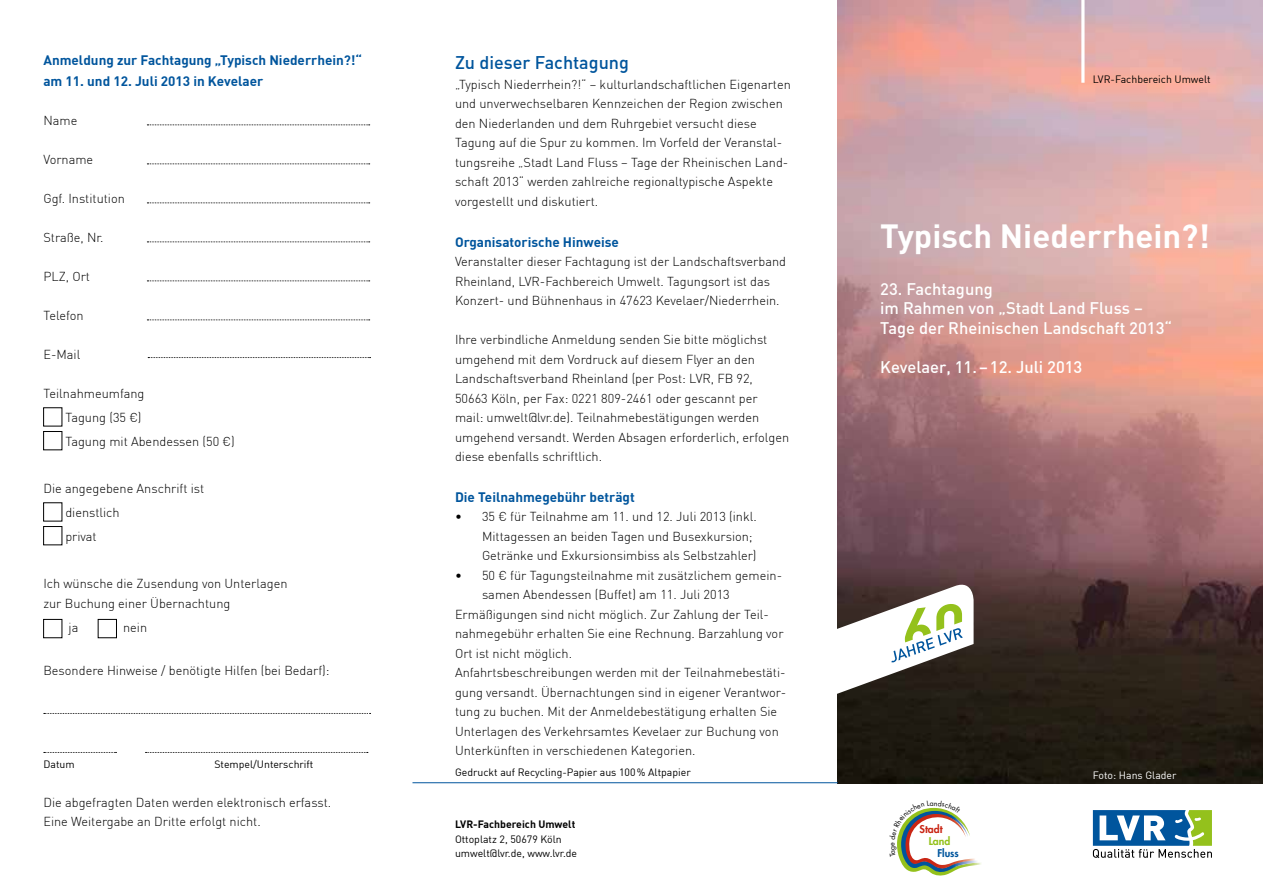
<style>
.page{position:relative;width:1263px;height:893px;background:#fff}
.page>*{position:absolute;margin:0;border:0;box-sizing:border-box;transform-origin:0 0}
.t1{font:700 32.85px "DIN";color:#fff}
.t2{font:500 18px "DIN";color:#00559d}
.t3{font:500 16.5px/19.5px "DIN";color:#fff}
.t4{font:700 13.5px/21.3px "DIN";color:#00559d}
.t5{font:300 12.75px/19.5px "DIN";color:#000}
.t6{font:10.5px/14.9px "DIN";color:#000}
.t7{font:700 10.5px "DIN";color:#000}
.t8{font:10.5px "DIN";color:#fff}
.t9{font:800 10.5px "Futura";color:#c92514}
.t10{font:800 10.5px "Futura";color:#00559d}
.t11{font:800 10.5px "Futura";color:#94c11c}
</style>
<div class="page">
<img style="left:838px;top:0;width:425px;height:783px">
<svg style="left:1093px;top:810px;width:119px;height:48px"></svg>
<hr style="left:412px;top:782px;width:426px;height:1px;background:#00559d">
<hr style="left:1081px;top:0;width:3px;height:83px;background:#fff">
<svg style="left:147px;top:124px;width:223px;height:1px"></svg>
<svg style="left:147px;top:163px;width:223px;height:1px"></svg>
<svg style="left:147px;top:202px;width:223px;height:1px"></svg>
<svg style="left:147px;top:241px;width:223px;height:1px"></svg>
<svg style="left:147px;top:280px;width:223px;height:1px"></svg>
<svg style="left:147px;top:319px;width:223px;height:1px"></svg>
<div style="left:43px;top:431px;width:19px;height:19px;border:1px solid #000"></div>
<div style="left:43px;top:503px;width:19px;height:18px;border:1px solid #000"></div>
<div style="left:43px;top:526px;width:19px;height:19px;border:1px solid #000"></div>
<div style="left:43px;top:619px;width:19px;height:19px;border:1px solid #000"></div>
<div style="left:98px;top:619px;width:19px;height:19px;border:1px solid #000"></div>
<svg style="left:44px;top:713px;width:327px;height:1px"></svg>
<svg style="left:44px;top:752px;width:72px;height:1px"></svg>
<svg style="left:146px;top:752px;width:222px;height:1px"></svg>
<svg style="left:837px;top:585px;width:136px;height:109px"></svg>
<svg style="left:148px;top:357px;width:223px;height:1px"></svg>
<svg style="left:897px;top:807px;width:84px;height:69px"></svg>
<p class="t4" style="left:43px;top:49px;width:320px">Anmeldung zur Fachtagung „Typisch Niederrhein?!“ am 11. und 12. Juli 2013 in Kevelaer</p>
<p class="t5" style="left:43px;top:111px;width:35px">Name</p>
<p class="t5" style="left:43px;top:150px;width:51px">Vorname</p>
<p class="t5" style="left:43px;top:189px;width:83px">Ggf. Institution</p>
<p class="t5" style="left:43px;top:228px;width:62px">Straße, Nr.</p>
<p class="t5" style="left:43px;top:267px;width:48px">PLZ, Ort</p>
<p class="t5" style="left:43px;top:306px;width:42px">Telefon</p>
<p class="t5" style="left:43px;top:345px;width:38px">E-Mail</p>
<p class="t5" style="left:65px;top:382px;width:171px;line-height:23.7px;text-indent:-22px">Teilnahmeumfang<br>Tagung (35 €)<br>Tagung mit Abendessen (50 €)</p>
<p class="t5" style="left:65px;top:477px;width:140px;line-height:23.7px;text-indent:-22px">Die angegebene Anschrift ist dienstlich<br>privat</p>
<p class="t5" style="left:43px;top:574px;width:246px">Ich wünsche die Zusendung von Unterlagen zur Buchung einer Übernachtung</p>
<p class="t5" style="left:69px;top:617px;width:11px">ja</p>
<p class="t5" style="left:123px;top:617px;width:26px">nein</p>
<p class="t5" style="left:43px;top:660px;width:288px">Besondere Hinweise / benötigte Hilfen (bei Bedarf):</p>
<p class="t6" style="left:43px;top:756px;width:33px">Datum</p>
<p class="t6" style="left:214px;top:756px;width:100px">Stempel/Unterschrift</p>
<p class="t5" style="left:43px;top:792px;width:289px">Die abgefragten Daten werden elektronisch erfasst.<br>Eine Weitergabe an Dritte erfolgt nicht.</p>
<h2 class="t2" style="left:455px;top:51px;width:176px">Zu dieser Fachtagung</h2>
<p class="t5" style="left:455px;top:74px;width:337px">„Typisch Niederrhein?!“ – kulturlandschaftlichen Eigenarten und unverwechselbaren Kennzeichen der Region zwischen den Niederlanden und dem Ruhrgebiet versucht diese Tagung auf die Spur zu kommen. Im Vorfeld der Veranstal&shy;tungsreihe „Stadt Land Fluss – Tage der Rheinischen Land&shy;schaft 2013“ werden zahlreiche regionaltypische Aspekte vorgestellt und diskutiert.</p>
<p class="t4" style="left:455px;top:230px;width:165px">Organisatorische Hinweise</p>
<p class="t5" style="left:455px;top:252px;width:333px">Veranstalter dieser Fachtagung ist der Landschaftsverband<br>Rheinland, LVR-Fachbereich Umwelt. Tagungsort ist das<br>Konzert- und Bühnenhaus in 47623 Kevelaer/Niederrhein.</p>
<p class="t5" style="left:455px;top:330px;width:336px">Ihre verbindliche Anmeldung senden Sie bitte möglichst umgehend mit dem Vordruck auf diesem Flyer an den Landschaftsverband Rheinland (per Post: LVR, FB 92,<br>50663 Köln, per Fax: 0221 809-2461 oder gescannt per mail: umwelt@lvr.de). Teilnahmebestätigungen werden umgehend versandt. Werden Absagen erforderlich, erfolgen diese ebenfalls schriftlich.</p>
<p class="t4" style="left:455px;top:486px;width:181px">Die Teilnahmegebühr beträgt</p>
<p class="t5" style="left:482px;top:507px;width:276px;text-indent:-27px">• 35 € für Teilnahme am 11. und 12. Juli 2013 (inkl.<br>Mittagessen an beiden Tagen und Busexkursion;<br>Getränke und Exkursionsimbiss als Selbstzahler)</p>
<p class="t5" style="left:455px;top:565px;width:327px">• 50 € für Tagungsteilnahme mit zusätzlichem gemein-</p>
<p class="t5" style="left:482px;top:585px;width:249px">samen Abendessen (Buffet) am 11. Juli 2013</p>
<p class="t5" style="left:455px;top:604px;width:313px">Ermäßigungen sind nicht möglich. Zur Zahlung der Teil-</p>
<p class="t5" style="left:455px;top:624px;width:330px">nahmegebühr erhalten Sie eine Rechnung. Barzahlung vor</p>
<p class="t5" style="left:455px;top:643px;width:119px">Ort ist nicht möglich.</p>
<p class="t5" style="left:455px;top:663px;width:332px">Anfahrtsbeschreibungen werden mit der Teilnahmebestäti-</p>
<p class="t5" style="left:455px;top:682px;width:333px">gung versandt. Übernachtungen sind in eigener Verantwor-</p>
<p class="t5" style="left:455px;top:702px;width:324px">tung zu buchen. Mit der Anmeldebestätigung erhalten Sie</p>
<p class="t5" style="left:455px;top:721px;width:325px">Unterlagen des Verkehrsamtes Kevelaer zur Buchung von</p>
<p class="t5" style="left:455px;top:741px;width:242px">Unterkünften in verschiedenen Kategorien.</p>
<p class="t6" style="left:1093px;top:72px;width:119px">LVR-Fachbereich Umwelt</p>
<h1 class="t1" style="left:880px;top:214px;width:331px">Typisch Niederrhein?!</h1>
<p class="t3" style="left:880px;top:278px;width:293px">23. Fachtagung<br>im Rahmen von „Stadt Land Fluss –<br>Tage der Rheinischen Landschaft 2013“</p>
<p class="t3" style="left:880px;top:356px;width:204px">Kevelaer, 11.–12. Juli 2013</p>
<p class="t6" style="left:455px;top:765px;width:237px">Gedruckt auf Recycling-Papier aus 100% Altpapier</p>
<p class="t8" style="left:1093px;top:769px;width:85px">Foto: Hans Glader</p>
<p class="t7" style="left:455px;top:817px;width:122px">LVR-Fachbereich Umwelt</p>
<p class="t6" style="left:455px;top:831px;width:124px">Ottoplatz 2, 50679 Köln umwelt@lvr.de, www.lvr.de</p>
<p class="t9" style="left:919px;top:822px;width:25px">Stadt</p>
<p class="t11" style="left:929px;top:834px;width:23px">Land</p>
<p class="t10" style="left:937px;top:846px;width:23px">Fluss</p>
</div>
